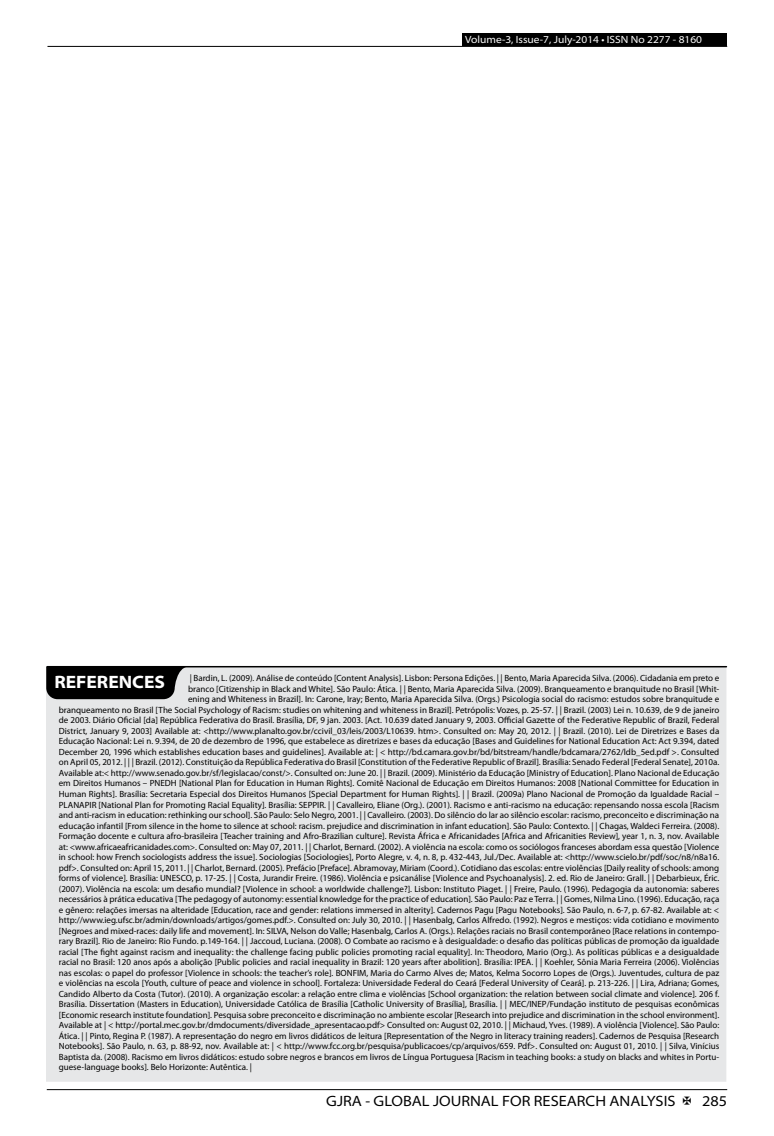
<style>
.page{position:relative;width:774px;height:1136px;background:#fff}
.page>*{position:absolute;margin:0;border:0;box-sizing:border-box;transform-origin:0 0}
.t1{font:700 semi-expanded 18px "Myriad Pro";color:#fff}
.t2{font:semi-expanded 15px "Myriad Pro";color:#000}
.t3{font:semi-expanded 10.5px "Myriad Pro";color:#fff}
.t4{font:9px "Myriad Pro";color:#000}
</style>
<div class="page">
<hr style="left:47px;top:1089px;width:680px;height:1px;background:#000">
<div style="left:462px;top:33px;width:265px;height:13px;background:#000"></div>
<hr style="left:47px;top:46px;width:680px;height:1px;background:#000">
<div style="left:46px;top:666px;width:680px;height:415px;background:#e6e7e8"></div>
<hr style="left:47px;top:666px;width:679px;height:1px;background:#000">
<svg style="left:46px;top:666px;width:142px;height:33px;background:#141414"></svg>
<p class="t3" style="left:465px;top:34px;width:238px">Volume-3, Issue-7, July-2014 • ISSN No 2277 - 8160</p>
<h1 class="t1" style="left:54px;top:671px;width:112px">REFERENCES</h1>
<p class="t4" style="left:190px;top:673px;width:531px">| Bardin, L. (2009). Análise de conteúdo [Content Analysis]. Lisbon: Persona Edições. | | Bento, Maria Aparecida Silva. (2006). Cidadania em preto e</p>
<p class="t4" style="left:188px;top:684px;width:533px">branco [Citizenship in Black and White]. São Paulo: Ática. | | Bento, Maria Aparecida Silva. (2009). Branqueamento e branquitude no Brasil [Whit-</p>
<p class="t4" style="left:188px;top:694px;width:533px">ening and Whiteness in Brazil]. In: Carone, Iray; Bento, Maria Aparecida Silva. (Orgs.) Psicologia social do racismo: estudos sobre branquitude e</p>
<p class="t4" style="left:59px;top:705px;width:662px">branqueamento no Brasil [The Social Psychology of Racism: studies on whitening and whiteness in Brazil]. Petrópolis: Vozes, p. 25-57. | | Brazil. (2003) Lei n. 10.639, de 9 de janeiro</p>
<p class="t4" style="left:59px;top:715px;width:662px">de 2003. Diário Oficial [da] República Federativa do Brasil. Brasília, DF, 9 jan. 2003. [Act. 10.639 dated January 9, 2003. Official Gazette of the Federative Republic of Brazil, Federal</p>
<p class="t4" style="left:59px;top:726px;width:662px">District, January 9, 2003] Available at: &lt;http://www.planalto.gov.br/ccivil_03/leis/2003/L10639. htm&gt;. Consulted on: May 20, 2012. | | Brazil. (2010). Lei de Diretrizes e Bases da</p>
<p class="t4" style="left:59px;top:736px;width:662px">Educação Nacional: Lei n. 9.394, de 20 de dezembro de 1996, que estabelece as diretrizes e bases da educação [Bases and Guidelines for National Education Act: Act 9.394, dated</p>
<p class="t4" style="left:59px;top:747px;width:662px">December 20, 1996 which establishes education bases and guidelines]. Available at: | &lt; http://bd.camara.gov.br/bd/bitstream/handle/bdcamara/2762/ldb_5ed.pdf &gt;. Consulted</p>
<p class="t4" style="left:59px;top:757px;width:662px">on April 05, 2012. | | | Brazil. (2012). Constituição da República Federativa do Brasil [Constitution of the Federative Republic of Brazil]. Brasília: Senado Federal [Federal Senate], 2010a.</p>
<p class="t4" style="left:59px;top:768px;width:662px">Available at:&lt; http://www.senado.gov.br/sf/legislacao/const/&gt;. Consulted on: June 20. | | Brazil. (2009). Ministério da Educação [Ministry of Education]. Plano Nacional de Educação</p>
<p class="t4" style="left:59px;top:778px;width:662px">em Direitos Humanos – PNEDH [National Plan for Education in Human Rights]. Comitê Nacional de Educação em Direitos Humanos: 2008 [National Committee for Education in</p>
<p class="t4" style="left:59px;top:789px;width:662px">Human Rights]. Brasília: Secretaria Especial dos Direitos Humanos [Special Department for Human Rights]. | | Brazil. (2009a) Plano Nacional de Promoção da Igualdade Racial –</p>
<p class="t4" style="left:59px;top:799px;width:662px">PLANAPIR [National Plan for Promoting Racial Equality]. Brasília: SEPPIR. | | Cavalleiro, Eliane (Org.). (2001). Racismo e anti-racismo na educação: repensando nossa escola [Racism</p>
<p class="t4" style="left:59px;top:810px;width:662px">and anti-racism in education: rethinking our school]. São Paulo: Selo Negro, 2001. | | Cavalleiro. (2003). Do silêncio do lar ao silêncio escolar: racismo, preconceito e discriminação na</p>
<p class="t4" style="left:59px;top:820px;width:662px">educação infantil [From silence in the home to silence at school: racism. prejudice and discrimination in infant education]. São Paulo: Contexto. | | Chagas, Waldeci Ferreira. (2008).</p>
<p class="t4" style="left:59px;top:831px;width:662px">Formação docente e cultura afro-brasileira [Teacher training and Afro-Brazilian culture]. Revista África e Africanidades [Africa and Africanities Review], year 1, n. 3, nov. Available</p>
<p class="t4" style="left:59px;top:841px;width:662px">at: &lt;www.africaeafricanidades.com&gt;. Consulted on: May 07, 2011. | | Charlot, Bernard. (2002). A violência na escola: como os sociólogos franceses abordam essa questão [Violence</p>
<p class="t4" style="left:59px;top:852px;width:662px">in school: how French sociologists address the issue]. Sociologias [Sociologies], Porto Alegre, v. 4, n. 8, p. 432-443, Jul./Dec. Available at: &lt;http://www.scielo.br/pdf/soc/n8/n8a16.</p>
<p class="t4" style="left:59px;top:862px;width:662px">pdf&gt;. Consulted on: April 15, 2011. | | Charlot, Bernard. (2005). Prefácio [Preface]. Abramovay, Miriam (Coord.). Cotidiano das escolas: entre violências [Daily reality of schools: among</p>
<p class="t4" style="left:59px;top:873px;width:662px">forms of violence]. Brasília: UNESCO, p. 17-25. | | Costa, Jurandir Freire. (1986). Violência e psicanálise [Violence and Psychoanalysis]. 2. ed. Rio de Janeiro: Grall. | | Debarbieux, Éric.</p>
<p class="t4" style="left:59px;top:883px;width:662px">(2007). Violência na escola: um desafio mundial? [Violence in school: a worldwide challenge?]. Lisbon: Instituto Piaget. | | Freire, Paulo. (1996). Pedagogia da autonomia: saberes</p>
<p class="t4" style="left:59px;top:894px;width:662px">necessários à prática educativa [The pedagogy of autonomy: essential knowledge for the practice of education]. São Paulo: Paz e Terra. | | Gomes, Nilma Lino. (1996). Educação, raça</p>
<p class="t4" style="left:59px;top:904px;width:662px">e gênero: relações imersas na alteridade [Education, race and gender: relations immersed in alterity]. Cadernos Pagu [Pagu Notebooks]. São Paulo, n. 6-7, p. 67-82. Available at: &lt;</p>
<p class="t4" style="left:59px;top:915px;width:662px">http://www.ieg.ufsc.br/admin/downloads/artigos/gomes.pdf.&gt;. Consulted on: July 30, 2010. | | Hasenbalg, Carlos Alfredo. (1992). Negros e mestiços: vida cotidiano e movimento</p>
<p class="t4" style="left:59px;top:925px;width:662px">[Negroes and mixed-races: daily life and movement]. In: SILVA, Nelson do Valle; Hasenbalg, Carlos A. (Orgs.). Relações raciais no Brasil contemporâneo [Race relations in contempo-</p>
<p class="t4" style="left:59px;top:936px;width:662px">rary Brazil]. Rio de Janeiro: Rio Fundo. p.149-164. | | Jaccoud, Luciana. (2008). O Combate ao racismo e à desigualdade: o desafio das políticas públicas de promoção da igualdade</p>
<p class="t4" style="left:59px;top:946px;width:662px">racial [The fight against racism and inequality: the challenge facing public policies promoting racial equality]. In: Theodoro, Mario (Org.). As políticas públicas e a desigualdade</p>
<p class="t4" style="left:59px;top:957px;width:662px">racial no Brasil: 120 anos após a abolição [Public policies and racial inequality in Brazil: 120 years after abolition]. Brasília: IPEA. | | Koehler, Sônia Maria Ferreira (2006). Violências</p>
<p class="t4" style="left:59px;top:967px;width:662px">nas escolas: o papel do professor [Violence in schools: the teacher’s role]. BONFIM, Maria do Carmo Alves de; Matos, Kelma Socorro Lopes de (Orgs.). Juventudes, cultura de paz</p>
<p class="t4" style="left:59px;top:978px;width:662px">e violências na escola [Youth, culture of peace and violence in school]. Fortaleza: Universidade Federal do Ceará [Federal University of Ceará]. p. 213-226. | | Lira, Adriana; Gomes,</p>
<p class="t4" style="left:59px;top:988px;width:662px">Candido Alberto da Costa (Tutor). (2010). A organização escolar: a relação entre clima e violências [School organization: the relation between social climate and violence]. 206 f.</p>
<p class="t4" style="left:59px;top:999px;width:662px">Brasília. Dissertation (Masters in Education), Universidade Católica de Brasília [Catholic University of Brasília], Brasília. | | MEC/INEP/Fundação instituto de pesquisas econômicas</p>
<p class="t4" style="left:59px;top:1009px;width:662px">[Economic research institute foundation]. Pesquisa sobre preconceito e discriminação no ambiente escolar [Research into prejudice and discrimination in the school environment].</p>
<p class="t4" style="left:59px;top:1020px;width:662px">Available at | &lt; http://portal.mec.gov.br/dmdocuments/diversidade_apresentacao.pdf&gt; Consulted on: August 02, 2010. | | Michaud, Yves. (1989). A violência [Violence]. São Paulo:</p>
<p class="t4" style="left:59px;top:1030px;width:662px">Ática. | | Pinto, Regina P. (1987). A representação do negro em livros didáticos de leitura [Representation of the Negro in literacy training readers]. Cadernos de Pesquisa [Research</p>
<p class="t4" style="left:59px;top:1041px;width:662px">Notebooks]. São Paulo, n. 63, p. 88-92, nov. Available at: | &lt; http://www.fcc.org.br/pesquisa/publicacoes/cp/arquivos/659. Pdf&gt;. Consulted on: August 01, 2010. | | Silva, Vinícius</p>
<p class="t4" style="left:59px;top:1051px;width:662px">Baptista da. (2008). Racismo em livros didáticos: estudo sobre negros e brancos em livros de Língua Portuguesa [Racism in teaching books: a study on blacks and whites in Portu-</p>
<p class="t4" style="left:59px;top:1062px;width:195px">guese-language books]. Belo Horizonte: Autêntica. |</p>
<h2 class="t2" style="left:326px;top:1092px;width:351px">GJRA - GLOBAL JOURNAL FOR RESEARCH ANALYSIS</h2>
<h2 class="t2" style="left:702px;top:1092px;width:27px">285</h2>
</div>
